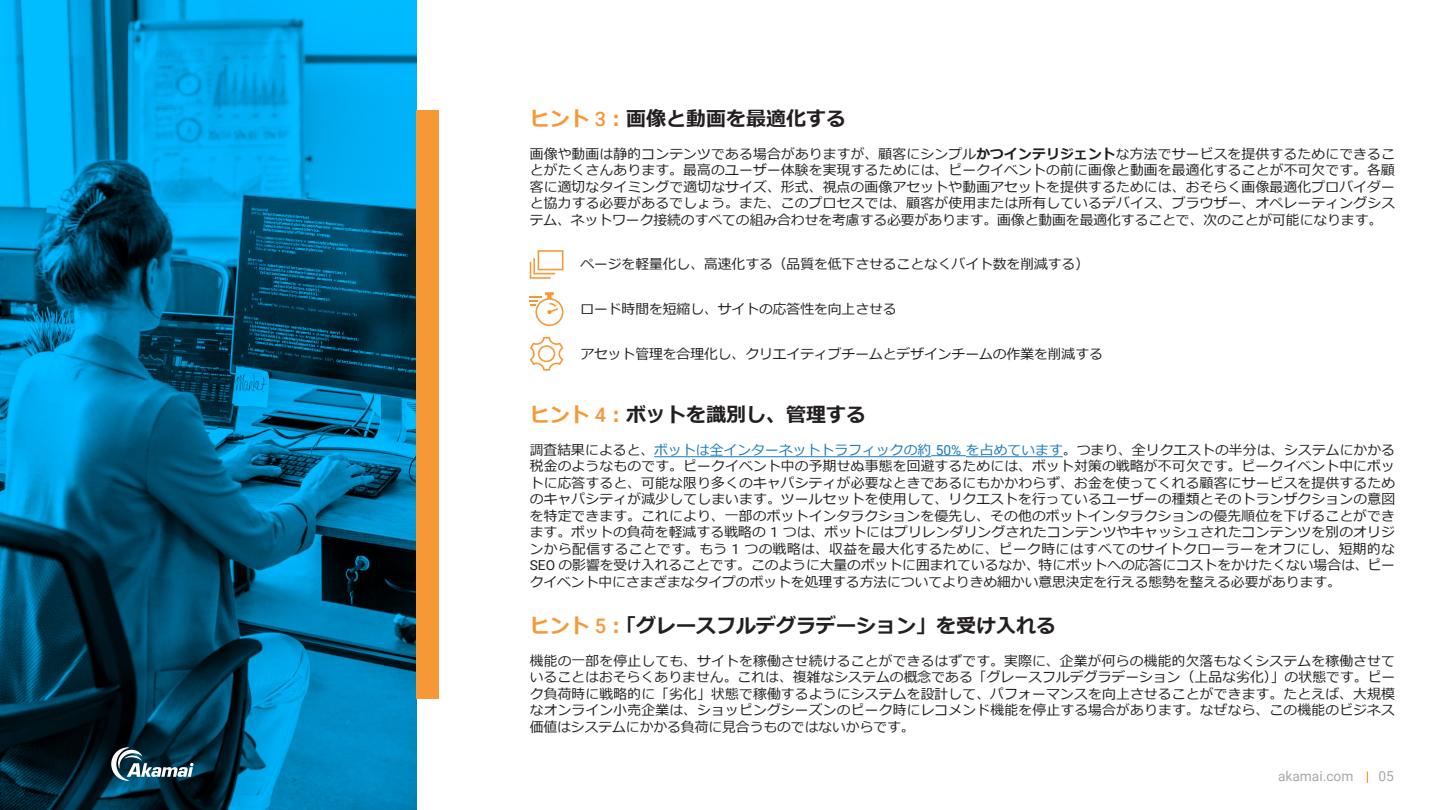
<style>
.page{position:relative;width:1440px;height:810px;background:#fff}
.page>*{position:absolute;margin:0;border:0;box-sizing:border-box;transform-origin:0 0}
.t1{font:700 20px "Meiryo";color:#231f20}
.t2{font:13.75px/16.5px "Meiryo";color:#231f20;text-align:justify}
.t3{font:13.75px "Roboto";color:#a7a8aa}
.s1{color:#f79837}
.s2{font-family:"Roboto";font-weight:500;color:#f79837}
.s3{font-weight:700}
.s4{color:#1779bf}
.s5{font-family:"Roboto";color:#1779bf}
.s6{font-family:"Roboto"}
</style>
<div class="page">
<svg style="left:1367px;top:771px;width:1px;height:12px"></svg>
<hr style="left:654px;top:456px;width:277px;height:1px;background:#1779bf">
<hr style="left:931px;top:455px;width:35px;height:1px;background:#1779bf">
<hr style="left:966px;top:456px;width:97px;height:1px;background:#1779bf">
<img style="left:0;top:0;width:416px;height:810px">
<div style="left:416px;top:111px;width:23px;height:588px;background:#f79837"></div>
<svg style="left:111px;top:747px;width:83px;height:34px"></svg>
<svg style="left:530px;top:250px;width:33px;height:29px"></svg>
<svg style="left:530px;top:337px;width:33px;height:34px"></svg>
<svg style="left:530px;top:292px;width:34px;height:34px"></svg>
<p class="t1" style="left:530px;top:105px;width:318px"><span class="s1">ヒント</span> <span class="s2">3</span><span class="s1">：</span>画像と動画を最適化する</p>
<p class="t2" style="left:530px;top:146px;width:867px">画像や動画は静的コンテンツである場合がありますが、顧客にシンプル<span class="s3">かつインテリジェント</span>な方法でサービスを提供するためにできることがたくさんあります。最高のユーザー体験を実現するためには、ピークイベントの前に画像と動画を最適化することが不可欠です。各顧客に適切なタイミングで適切なサイズ、形式、視点の画像アセットや動画アセットを提供するためには、おそらく画像最適化プロバイダーと協力する必要があるでしょう。また、このプロセスでは、顧客が使用または所有しているデバイス、ブラウザー、オペレーティングシステム、ネットワーク接続のすべての組み合わせを考慮する必要があります。画像と動画を最適化することで、次のことが可能になります。</p>
<p class="t2" style="left:580px;top:257px;width:510px">ページを軽量化し、高速化する（品質を低下させることなくバイト数を削減する）</p>
<p class="t2" style="left:580px;top:302px;width:318px">ロード時間を短縮し、サイトの応答性を向上させる</p>
<p class="t2" style="left:580px;top:346px;width:524px">アセット管理を合理化し、クリエイティブチームとデザインチームの作業を削減する</p>
<p class="t1" style="left:530px;top:401px;width:338px"><span class="s1">ヒント</span> <span class="s2">4</span><span class="s1">：</span>ボットを識別し、管理する</p>
<p class="t2" style="left:530px;top:442px;width:867px">調査結果によると、<span class="s4">ボットは全インターネットトラフィックの約</span> <span class="s5">50%</span> <span class="s4">を占めています</span>。つまり、全リクエストの半分は、システムにかかる税金のようなものです。ピークイベント中の予期せぬ事態を回避するためには、ボット対策の戦略が不可欠です。ピークイベント中にボットに応答すると、可能な限り多くのキャパシティが必要なときであるにもかかわらず、お金を使ってくれる顧客にサービスを提供するためのキャパシティが減少してしまいます。ツールセットを使用して、リクエストを行っているユーザーの種類とそのトランザクションの意図を特定できます。これにより、一部のボットインタラクションを優先し、その他のボットインタラクションの優先順位を下げることができます。ボットの負荷を軽減する戦略の <span class="s6">1</span> つは、ボットにはプリレンダリングされたコンテンツやキャッシュされたコンテンツを別のオリジンから配信することです。もう <span class="s6">1</span> つの戦略は、収益を最大化するために、ピーク時にはすべてのサイトクローラーをオフにし、短期的な<span class="s6">SEO</span> の影響を受け入れることです。このように大量のボットに囲まれているなか、特にボットへの応答にコストをかけたくない場合は、ピークイベント中にさまざまなタイプのボットを処理する方法についてよりきめ細かい意思決定を行える態勢を整える必要があります。</p>
<p class="t1" style="left:530px;top:612px;width:528px"><span class="s1">ヒント</span> <span class="s2">5</span><span class="s1">：</span>「グレースフルデグラデーション」を受け入れる</p>
<p class="t2" style="left:530px;top:653px;width:867px">機能の一部を停止しても、サイトを稼働させ続けることができるはずです。実際に、企業が何らの機能的欠落もなくシステムを稼働させていることはおそらくありません。これは、複雑なシステムの概念である「グレースフルデグラデーション（上品な劣化）」の状態です。ピーク負荷時に戦略的に「劣化」状態で稼働するようにシステムを設計して、パフォーマンスを向上させることができます。たとえば、大規模なオンライン小売企業は、ショッピングシーズンのピーク時にレコメンド機能を停止する場合があります。なぜなら、この機能のビジネス価値はシステムにかかる負荷に見合うものではないからです。</p>
<p class="t3" style="left:1278px;top:766px;width:77px">akamai.com</p>
<p class="t3" style="left:1379px;top:766px;width:17px">05</p>
</div>
